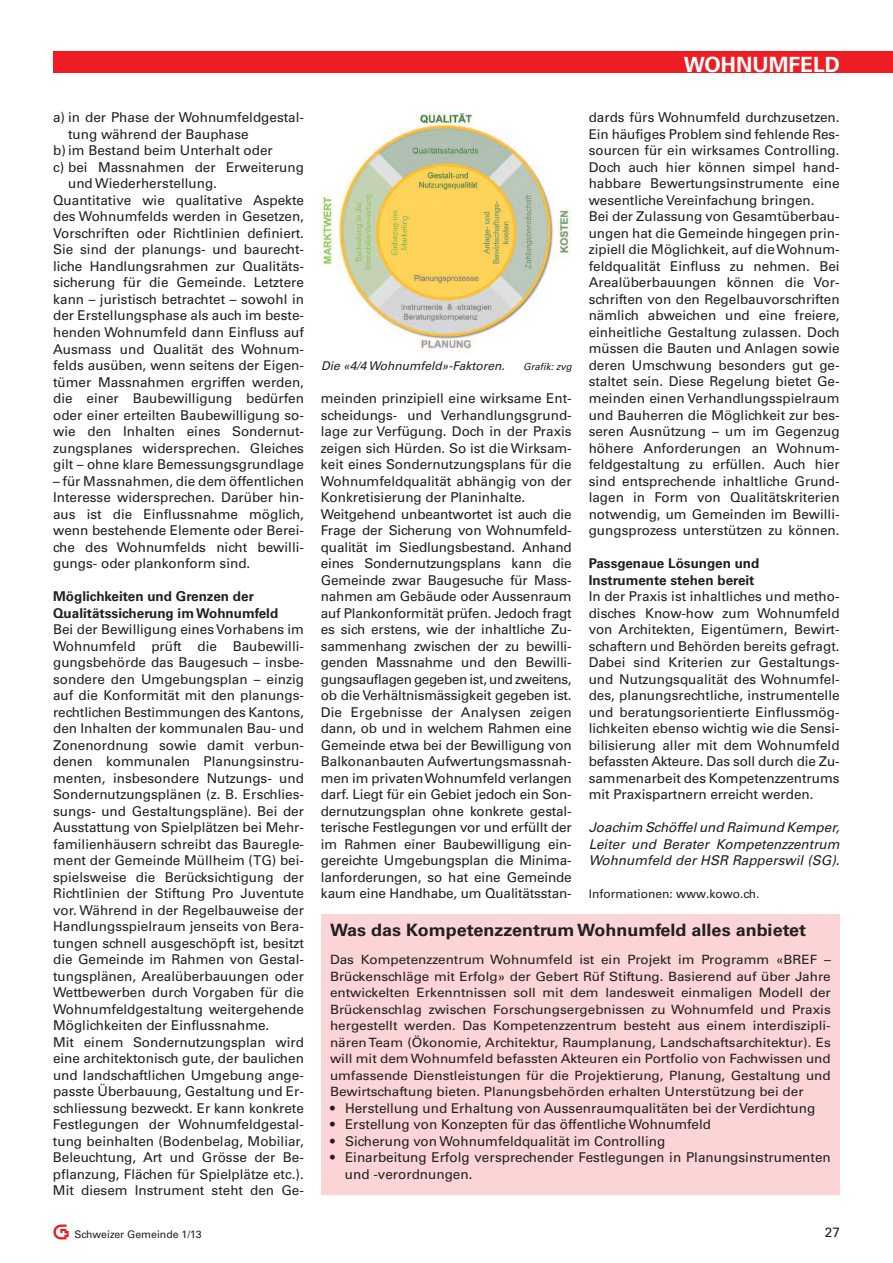
<style>
.page{position:relative;width:893px;height:1263px;background:#fff}
.page>*{position:absolute;margin:0;border:0;box-sizing:border-box;transform-origin:0 0}
.t1{font:700 21px "Univers LT Std";color:#fff}
.t2{font:700 17.1px "Univers LT Std";color:#231f20;scale:1.06 1}
.t3{font:13.5px/16.5px "Univers LT Std";color:#231f20}
.t4{font:700 13.5px/16.5px "Univers LT Std";color:#231f20}
.t5{font:italic 13.5px/16.5px "Univers LT Std";color:#231f20;text-align:justify}
.t6{font:12.75px/16.5px "Univers LT Std";color:#231f20;text-align:justify;scale:1.06 1}
.t7{font:italic 12px "Univers LT Std";color:#231f20}
.t8{font:12px "Univers LT Std";color:#231f20}
.t9{font:10.5px "Univers LT Std";color:#231f20}
.t10{font:italic 9.75px "Univers LT Std";color:#231f20}
</style>
<div class="page">
<div style="left:53px;top:51px;width:840px;height:21px;background:#ee1d23"></div>
<img style="left:53px;top:1224px;width:16px;height:16px">
<div style="left:321px;top:915px;width:519px;height:280px;background:#fbd4d5"></div>
<img style="left:321px;top:113px;width:250px;height:239px">
<p class="t3" style="left:53px;top:111px;width:252px">a) in der Phase der Wohnumfeldgestal-</p>
<p class="t3" style="left:68px;top:127px;width:182px">tung während der Bauphase</p>
<p class="t3" style="left:53px;top:144px;width:221px">b) im Bestand beim Unterhalt oder</p>
<p class="t3" style="left:53px;top:160px;width:252px">c) bei Massnahmen der Erweiterung</p>
<p class="t3" style="left:68px;top:177px;width:150px">und Wiederherstellung.</p>
<p class="t3" style="left:53px;top:193px;width:252px">Quantitative wie qualitative Aspekte</p>
<p class="t3" style="left:53px;top:210px;width:252px">des Wohnumfelds werden in Gesetzen,</p>
<p class="t3" style="left:53px;top:226px;width:252px">Vorschriften oder Richtlinien definiert.</p>
<p class="t3" style="left:53px;top:243px;width:252px">Sie sind der planungs- und baurecht-</p>
<p class="t3" style="left:53px;top:259px;width:252px">liche Handlungsrahmen zur Qualitäts-</p>
<p class="t3" style="left:53px;top:276px;width:252px">sicherung für die Gemeinde. Letztere</p>
<p class="t3" style="left:53px;top:292px;width:252px">kann – juristisch betrachtet – sowohl in</p>
<p class="t3" style="left:53px;top:309px;width:252px">der Erstellungsphase als auch im beste-</p>
<p class="t3" style="left:53px;top:325px;width:252px">henden Wohnumfeld dann Einfluss auf</p>
<p class="t3" style="left:53px;top:342px;width:252px">Ausmass und Qualität des Wohnum-</p>
<p class="t3" style="left:53px;top:358px;width:252px">felds ausüben, wenn seitens der Eigen-</p>
<p class="t3" style="left:53px;top:375px;width:252px">tümer Massnahmen ergriffen werden,</p>
<p class="t3" style="left:53px;top:391px;width:252px">die einer Baubewilligung bedürfen</p>
<p class="t3" style="left:53px;top:408px;width:252px">oder einer erteilten Baubewilligung so-</p>
<p class="t3" style="left:53px;top:424px;width:252px">wie den Inhalten eines Sondernut-</p>
<p class="t3" style="left:53px;top:441px;width:252px">zungsplanes widersprechen. Gleiches</p>
<p class="t3" style="left:53px;top:457px;width:252px">gilt – ohne klare Bemessungsgrundlage</p>
<p class="t3" style="left:53px;top:474px;width:252px;text-align:justify">– für Massnahmen, die dem öffentlichen Interesse widersprechen. Darüber hin&shy;aus ist die Einflussnahme möglich, wenn bestehende Elemente oder Berei&shy;che des Wohnumfelds nicht bewilli&shy;gungs- oder plankonform sind.</p>
<p class="t4" style="left:53px;top:589px;width:227px">Möglichkeiten und Grenzen der<br>Qualitätssicherung imWohnumfeld</p>
<p class="t3" style="left:53px;top:622px;width:253px">Bei der Bewilligung einesVorhabens im Wohnumfeld prüft die Baubewilli&shy;gungsbehörde das Baugesuch – insbe&shy;sondere den Umgebungsplan – einzig auf die Konformität mit den planungs&shy;rechtlichen Bestimmungen des Kantons, den Inhalten der kommunalen Bau- und Zonenordnung sowie damit verbun&shy;denen kommunalen Planungsinstru&shy;menten, insbesondere Nutzungs- und Sondernutzungsplänen (z. B. Erschlies&shy;sungs- und Gestaltungspläne). Bei der Ausstattung von Spielplätzen bei Mehr&shy;familienhäusern schreibt das Bauregle&shy;ment der Gemeinde Müllheim (TG) bei&shy;spielsweise die Berücksichtigung der Richtlinien der Stiftung Pro Juventute vor. Während in der Regelbauweise der Handlungsspielraum jenseits von Bera&shy;tungen schnell ausgeschöpft ist, besitzt die Gemeinde im Rahmen von Gestal&shy;tungsplänen, Arealüberbauungen oder Wettbewerben durch Vorgaben für die Wohnumfeldgestaltung weitergehende Möglichkeiten der Einflussnahme.<br>Mit einem Sondernutzungsplan wird eine architektonisch gute, der baulichen und landschaftlichen Umgebung ange&shy;passte Überbauung, Gestaltung und Er&shy;schliessung bezweckt. Er kann konkrete Festlegungen der Wohnumfeldgestal&shy;tung beinhalten (Bodenbelag, Mobiliar, Beleuchtung, Art und Grösse der Be&shy;pflanzung, Flächen für Spielplätze etc.).<br>Mit diesem Instrument steht den Ge-</p>
<p class="t7" style="left:321px;top:361px;width:185px">Die «4/4 Wohnumfeld»-Faktoren.</p>
<p class="t10" style="left:523px;top:363px;width:50px">Grafik: zvg</p>
<p class="t3" style="left:321px;top:391px;width:252px">meinden prinzipiell eine wirksame Ent&shy;scheidungs- und Verhandlungsgrund&shy;lage zur Verfügung. Doch in der Praxis zeigen sich Hürden. So ist die Wirksam&shy;keit eines Sondernutzungsplans für die Wohnumfeldqualität abhängig von der Konkretisierung der Planinhalte.<br>Weitgehend unbeantwortet ist auch die Frage der Sicherung von Wohnumfeld&shy;qualität im Siedlungsbestand. Anhand eines Sondernutzungsplans kann die Gemeinde zwar Baugesuche für Mass&shy;nahmen am Gebäude oder Aussenraum auf Plankonformität prüfen. Jedoch fragt es sich erstens, wie der inhaltliche Zu&shy;sammenhang zwischen der zu bewilli&shy;genden Massnahme und den Bewilli&shy;gungsauflagen gegeben ist, und zweitens, ob die Verhältnismässigkeit gegeben ist.<br>Die Ergebnisse der Analysen zeigen dann, ob und in welchem Rahmen eine Gemeinde etwa bei der Bewilligung von Balkonanbauten Aufwertungsmassnah&shy;men im privatenWohnumfeld verlangen darf. Liegt für ein Gebiet jedoch ein Son&shy;dernutzungsplan ohne konkrete gestal&shy;terische Festlegungen vor und erfüllt der im Rahmen einer Baubewilligung ein&shy;gereichte Umgebungsplan die Minima&shy;lanforderungen, so hat eine Gemeinde kaum eine Handhabe, um Qualitätsstan-</p>
<h1 class="t1" style="left:684px;top:57px;width:157px">WOHNUMFELD</h1>
<p class="t3" style="left:589px;top:111px;width:252px">dards fürs Wohnumfeld durchzusetzen.<br>Ein häufiges Problem sind fehlende Res&shy;sourcen für ein wirksames Controlling.<br>Doch auch hier können simpel hand&shy;habbare Bewertungsinstrumente eine wesentliche Vereinfachung bringen.<br>Bei der Zulassung von Gesamtüberbau&shy;ungen hat die Gemeinde hingegen prin&shy;zipiell die Möglichkeit, auf dieWohnum&shy;feldqualität Einfluss zu nehmen. Bei Arealüberbauungen können die Vor&shy;schriften von den Regelbauvorschriften nämlich abweichen und eine freiere, einheitliche Gestaltung zulassen. Doch müssen die Bauten und Anlagen sowie deren Umschwung besonders gut ge&shy;staltet sein. Diese Regelung bietet Ge&shy;meinden einen Verhandlungsspielraum und Bauherren die Möglichkeit zur bes&shy;seren Ausnützung – um im Gegenzug höhere Anforderungen an Wohnum&shy;feldgestaltung zu erfüllen. Auch hier sind entsprechende inhaltliche Grund&shy;lagen in Form von Qualitätskriterien notwendig, um Gemeinden im Bewilli&shy;gungsprozess unterstützen zu können.</p>
<p class="t4" style="left:589px;top:556px;width:172px">Passgenaue Lösungen und<br>Instrumente stehen bereit</p>
<p class="t3" style="left:589px;top:589px;width:252px;text-align:justify">In der Praxis ist inhaltliches und metho&shy;disches Know-how zum Wohnumfeld von Architekten, Eigentümern, Bewirt&shy;schaftern und Behörden bereits gefragt.<br>Dabei sind Kriterien zur Gestaltungs&shy;und Nutzungsqualität des Wohnumfel&shy;des, planungsrechtliche, instrumentelle und beratungsorientierte Einflussmög&shy;lichkeiten ebenso wichtig wie die Sensi&shy;bilisierung aller mit dem Wohnumfeld befassten Akteure. Das soll durch die Zu&shy;sammenarbeit des Kompetenzzentrums mit Praxispartnern erreicht werden.</p>
<p class="t5" style="left:589px;top:820px;width:252px">Joachim Schöffel und Raimund Kemper, Leiter und Berater Kompetenzzentrum Wohnumfeld der HSR Rapperswil (SG).</p>
<p class="t8" style="left:589px;top:889px;width:172px">Informationen: www.kowo.ch.</p>
<p class="t2" style="left:330px;top:923px;width:451px">Was das KompetenzzentrumWohnumfeld alles anbietet</p>
<p class="t6" style="left:330px;top:952px;width:474px">Das Kompetenzzentrum Wohnumfeld ist ein Projekt im Programm «BREF – Brückenschläge mit Erfolg» der Gebert Rüf Stiftung. Basierend auf über Jahre entwickelten Erkenntnissen soll mit dem landesweit einmaligen Modell der Brückenschlag zwischen Forschungsergebnissen zu Wohnumfeld und Praxis hergestellt werden. Das Kompetenzzentrum besteht aus einem interdiszipli&shy;närenTeam (Ökonomie, Architektur, Raumplanung, Landschaftsarchitektur). Es will mit demWohnumfeld befassten Akteuren ein Portfolio von Fachwissen und umfassende Dienstleistungen für die Projektierung, Planung, Gestaltung und Bewirtschaftung bieten. Planungsbehörden erhalten Unterstützung bei der</p>
<p class="t3" style="left:330px;top:1101px;width:487px">• Herstellung und Erhaltung von Aussenraumqualitäten bei der Verdichtung</p>
<p class="t3" style="left:330px;top:1117px;width:383px">• Erstellung von Konzepten für das öffentliche Wohnumfeld</p>
<p class="t3" style="left:330px;top:1134px;width:337px">• Sicherung von Wohnumfeldqualität im Controlling</p>
<p class="t3" style="left:345px;top:1150px;width:487px;text-indent:-15px">• Einarbeitung Erfolg versprechender Festlegungen in Planungsinstrumenten und -verordnungen.</p>
<p class="t9" style="left:75px;top:1230px;width:129px">Schweizer Gemeinde 1/13</p>
<p class="t3" style="left:825px;top:1225px;width:17px">27</p>
</div>
